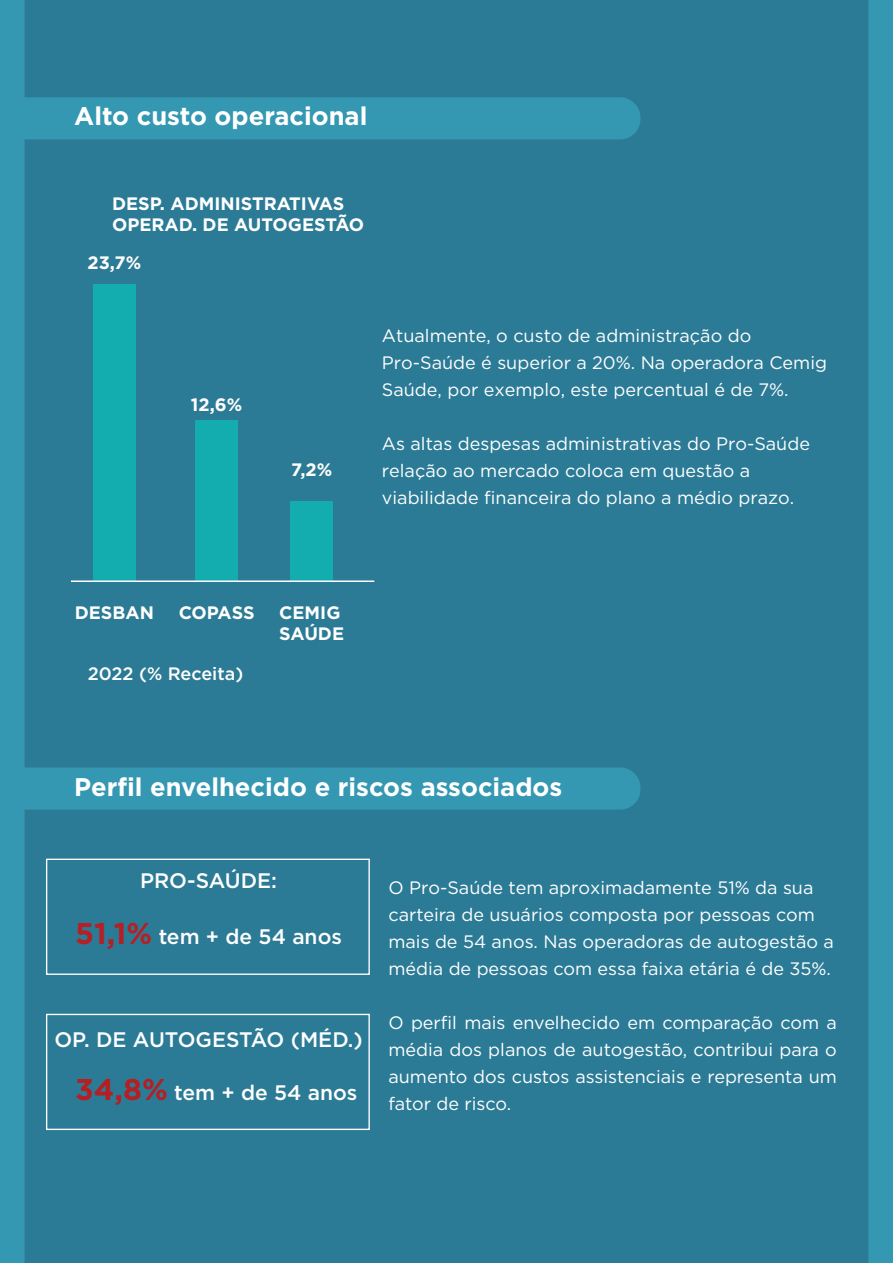
<style>
.page{position:relative;width:893px;height:1263px;background:#3598b2}
.page>*{position:absolute;margin:0;border:0;box-sizing:border-box;transform-origin:0 0}
.t1{font:700 25.5px "Gotham";color:#fff}
.t2{font:500 21px "Gotham";color:#fff}
.t3{font:18px/27px "Gotham";color:#fff}
.t4{font:700 18px/21.6px "Gotham";color:#fff}
.t5{font:500 18px "Gotham";color:#fff}
.s1{font-weight:700;font-size:30px;color:#b42025}
.s2{font-weight:700;font-size:30px;color:#b41f23}
</style>
<div class="page">
<div style="left:25px;top:0;width:843px;height:1263px;background:#2c7b96"></div>
<svg style="left:25px;top:97px;width:615px;height:42px"></svg>
<svg style="left:25px;top:767px;width:615px;height:42px"></svg>
<div style="left:93px;top:284px;width:43px;height:297px;background:#13adb0"></div>
<div style="left:195px;top:420px;width:43px;height:161px;background:#13adb0"></div>
<div style="left:290px;top:501px;width:43px;height:80px;background:#13adb0"></div>
<hr style="left:71px;top:580px;width:303px;height:2px;background:#fff">
<div style="left:46px;top:1014px;width:324px;height:116px;border:1px solid #fff"></div>
<div style="left:46px;top:859px;width:324px;height:116px;border:1px solid #fff"></div>
<h1 class="t1" style="left:74px;top:100px;width:295px">Alto custo operacional</h1>
<p class="t4" style="left:112px;top:192px;width:254px">DESP. ADMINISTRATIVAS<br>OPERAD. DE AUTOGESTÃO</p>
<p class="t4" style="left:87px;top:251px;width:55px">23,7%</p>
<p class="t4" style="left:191px;top:394px;width:53px">12,6%</p>
<p class="t4" style="left:291px;top:459px;width:43px">7,2%</p>
<p class="t3" style="left:382px;top:322px;width:447px">Atualmente, o custo de administração do<br>Pro-Saúde é superior a 20%. Na operadora Cemig<br>Saúde, por exemplo, este percentual é de 7%.</p>
<p class="t3" style="left:382px;top:430px;width:429px">As altas despesas administrativas do Pro-Saúde relação ao mercado coloca em questão a viabilidade financeira do plano a médio prazo.</p>
<p class="t4" style="left:75px;top:601px;width:81px">DESBAN</p>
<p class="t4" style="left:179px;top:601px;width:77px">COPASS</p>
<p class="t4" style="left:279px;top:601px;width:66px">CEMIG<br>SAÚDE</p>
<p class="t5" style="left:88px;top:662px;width:157px">2022 (% Receita)</p>
<h1 class="t1" style="left:74px;top:770px;width:490px">Perfil envelhecido e riscos associados</h1>
<p class="t2" style="left:140px;top:866px;width:139px">PRO-SAÚDE:</p>
<p class="t2" style="left:75px;top:923px;width:268px"><span class="s1">51,1%</span> tem + de 54 anos</p>
<p class="t2" style="left:54px;top:1025px;width:310px">OP. DE AUTOGESTÃO (MÉD.)</p>
<p class="t2" style="left:75px;top:1079px;width:284px"><span class="s2">34,8%</span> tem + de 54 anos</p>
<p class="t3" style="left:388px;top:873px;width:447px">O Pro-Saúde tem aproximadamente 51% da sua carteira de usuários composta por pessoas com mais de 54 anos. Nas operadoras de autogestão a média de pessoas com essa faixa etária é de 35%.</p>
<p class="t3" style="left:388px;top:1008px;width:450px;text-align:justify">O perfil mais envelhecido em comparação com a média dos planos de autogestão, contribui para o aumento dos custos assistenciais e representa um fator de risco.</p>
</div>
